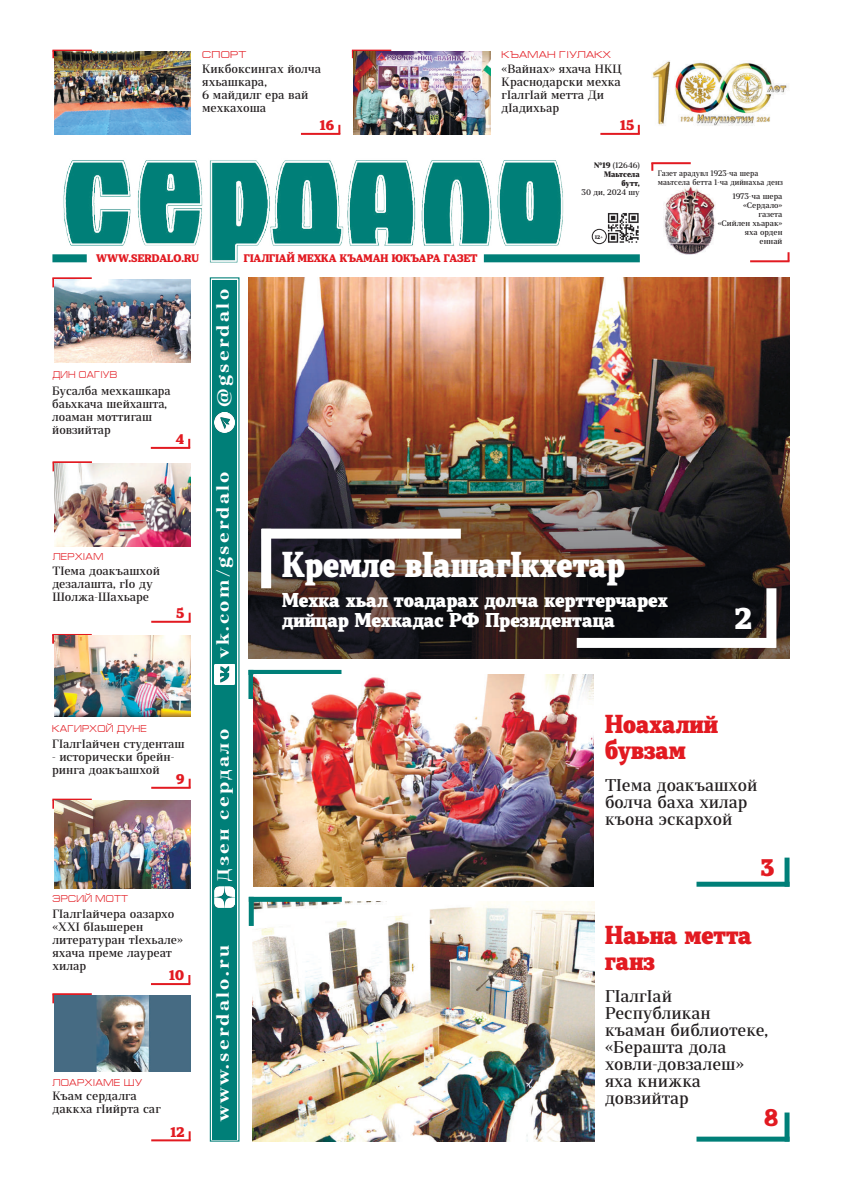
<style>
.page{position:relative;width:842px;height:1191px;background:#fff}
.page>*{position:absolute;margin:0;border:0;box-sizing:border-box;transform-origin:0 0}
.t1{font:800 36px "Rolleston Text";color:#fff;scale:.93 1}
.t2{font:800 30px "Rolleston Text";color:#fff}
.t3{font:800 26px/26px "Rolleston Text";color:#e21a21}
.t4{font:800 24px "Rolleston Text";color:#e21a21}
.t5{font:800 20px/20px "Rolleston Text";color:#fff}
.t6{font:500 17px/17px "Rolleston Display";color:#231f20}
.t7{font:700 17px "Brygada 1918";letter-spacing:.12em;color:#fff;scale:1.14 1}
.t8{font:800 14px "Rolleston Text";color:#e21a21}
.t9{font:500 12px/13px "Rolleston Display";color:#231f20}
.t10{font:800 11px "Rolleston Text";color:#e21a21}
.t11{font:10px "Europe Ext";letter-spacing:.03em;color:#e21a21;scale:.88 1}
.t12{font:10px "Europe Ext";letter-spacing:.03em;color:#e21a21;scale:.96 1}
.t13{font:10px "Europe Ext";letter-spacing:.03em;color:#e21a21;scale:.9 1}
.t14{font:10px "Europe Ext";letter-spacing:.03em;color:#e21a21;scale:.84 1}
.t15{font:10px "Europe Ext";letter-spacing:.03em;color:#e21a21}
.t16{font:500 8px/9px "Rolleston Display";color:#231f20;text-align:right}
.t17{font:500 8px/9px "Rolleston Display";color:#231f20;scale:.94 1}
.t18{font:800 8px/9px "Rolleston Display";color:#231f20;text-align:right}
.t19{font:800 5.3px "Rolleston Display";color:#231f20}
.s1{font-weight:500}
</style>
<div class="page">
<img style="left:248px;top:277px;width:542px;height:381px">
<img style="left:249px;top:373px;width:540px;height:285px">
<img style="left:608px;top:213px;width:31px;height:30px">
<img style="left:664px;top:187px;width:52px;height:67px">
<div style="left:52px;top:254px;width:35px;height:8px;background:#007f78"></div>
<div style="left:484px;top:254px;width:156px;height:8px;background:#007f78"></div>
<hr style="left:301px;top:133px;width:39px;height:2px;background:#e21a21">
<svg style="left:338px;top:125px;width:2px;height:8px"></svg>
<hr style="left:600px;top:133px;width:40px;height:2px;background:#e21a21">
<svg style="left:638px;top:125px;width:2px;height:9px"></svg>
<hr style="left:52px;top:50px;width:40px;height:2px;background:#e21a21">
<svg style="left:52px;top:51px;width:2px;height:7px"></svg>
<hr style="left:352px;top:50px;width:39px;height:2px;background:#e21a21">
<svg style="left:352px;top:51px;width:2px;height:7px"></svg>
<hr style="left:750px;top:260px;width:39px;height:2px;background:#e21a21">
<svg style="left:787px;top:252px;width:2px;height:9px"></svg>
<hr style="left:651px;top:162px;width:40px;height:2px;background:#e21a21">
<svg style="left:651px;top:163px;width:2px;height:8px"></svg>
<div style="left:592px;top:229px;width:15px;height:15px;border:1px solid #231f20;border-radius:50%"></div>
<hr style="left:151px;top:621px;width:40px;height:2px;background:#e21a21">
<svg style="left:189px;top:612px;width:2px;height:9px"></svg>
<hr style="left:151px;top:983px;width:39px;height:2px;background:#e21a21">
<svg style="left:188px;top:975px;width:2px;height:8px"></svg>
<hr style="left:151px;top:1139px;width:40px;height:2px;background:#e21a21">
<svg style="left:189px;top:1131px;width:2px;height:9px"></svg>
<hr style="left:151px;top:786px;width:40px;height:2px;background:#e21a21">
<svg style="left:189px;top:778px;width:2px;height:9px"></svg>
<hr style="left:151px;top:447px;width:39px;height:2px;background:#e21a21">
<svg style="left:188px;top:439px;width:2px;height:8px"></svg>
<hr style="left:52px;top:634px;width:40px;height:2px;background:#e21a21">
<svg style="left:52px;top:636px;width:2px;height:7px"></svg>
<hr style="left:52px;top:277px;width:40px;height:2px;background:#e21a21">
<svg style="left:52px;top:278px;width:2px;height:9px"></svg>
<div style="left:212px;top:280px;width:25px;height:859px;background:#007f78"></div>
<div style="left:210px;top:277px;width:29px;height:864px;border:1px solid #007f78"></div>
<img style="left:215px;top:412px;width:19px;height:20px">
<img style="left:215px;top:664px;width:19px;height:20px">
<div style="left:577px;top:638px;width:199px;height:10px;background:#fff"></div>
<div style="left:766px;top:588px;width:10px;height:60px;background:#fff"></div>
<div style="left:262px;top:528px;width:199px;height:10px;background:#fff"></div>
<div style="left:261px;top:529px;width:10px;height:59px;background:#fff"></div>
<div style="left:696px;top:1136px;width:93px;height:5px;background:#007f78"></div>
<div style="left:784px;top:1112px;width:5px;height:29px;background:#007f78"></div>
<hr style="left:53px;top:461px;width:39px;height:2px;background:#e21a21">
<svg style="left:53px;top:463px;width:2px;height:8px"></svg>
<hr style="left:52px;top:798px;width:40px;height:2px;background:#e21a21">
<svg style="left:52px;top:799px;width:2px;height:9px"></svg>
<hr style="left:52px;top:993px;width:40px;height:2px;background:#e21a21">
<svg style="left:52px;top:994px;width:2px;height:9px"></svg>
<img style="left:253px;top:901px;width:341px;height:240px">
<img style="left:54px;top:800px;width:137px;height:88px">
<img style="left:54px;top:995px;width:137px;height:76px">
<img style="left:54px;top:636px;width:137px;height:80px">
<img style="left:54px;top:279px;width:136px;height:84px">
<img style="left:55px;top:463px;width:136px;height:84px">
<img style="left:354px;top:52px;width:136px;height:83px">
<img style="left:215px;top:886px;width:20px;height:21px">
<img style="left:54px;top:52px;width:137px;height:83px">
<img style="left:59px;top:160px;width:510px;height:103px">
<img style="left:652px;top:60px;width:135px;height:66px">
<div style="left:696px;top:881px;width:93px;height:5px;background:#007f78"></div>
<div style="left:784px;top:857px;width:5px;height:29px;background:#007f78"></div>
<div style="left:248px;top:670px;width:93px;height:5px;background:#007f78"></div>
<div style="left:248px;top:670px;width:5px;height:29px;background:#007f78"></div>
<img style="left:253px;top:674px;width:340px;height:212px">
<div style="left:249px;top:897px;width:93px;height:5px;background:#007f78"></div>
<div style="left:249px;top:896px;width:5px;height:30px;background:#007f78"></div>
<p class="t15" style="left:202px;top:49px;width:46px">СПОРТ</p>
<p class="t12" style="left:502px;top:49px;width:116px">КЪАМАН ГIУЛАКХ</p>
<p class="t9" style="left:202px;top:62px;width:121px">Кикбоксингах йолча яхьашкара,<br>6 майдилг ера вай мехкахоша</p>
<p class="t9" style="left:502px;top:62px;width:122px">«Вайнах» яхача НКЦ<br>Краснодарски мехка гIалгIай метта Ди дIадихьар</p>
<p class="t8" style="left:319px;top:116px;width:16px">16</p>
<p class="t8" style="left:620px;top:116px;width:16px">15</p>
<p class="t18" style="left:594px;top:161px;width:47px">№19 <span class="s1">(12646)<br></span>Маьтсела бутт,</p>
<p class="t16" style="left:581px;top:188px;width:60px">30 ди, 2024 шу</p>
<p class="t10" style="left:96px;top:251px;width:104px">WWW.SERDALO.RU</p>
<p class="t10" style="left:244px;top:251px;width:235px">ГIАЛГIАЙ МЕХКА КЪАМАН ЮКЪАРА ГАЗЕТ</p>
<p class="t14" style="left:52px;top:369px;width:79px">ДИН ОАГIУВ</p>
<p class="t9" style="left:52px;top:384px;width:120px">Бусалба мехкашкара баьхкача шейхашта, лоаман моттигаш йовзийтар</p>
<p class="t8" style="left:176px;top:430px;width:10px">4</p>
<h3 class="t7" style="left:212px;top:407px;width:105px;rotate:-90deg">@gserdalo</h3>
<p class="t19" style="left:595px;top:233px;width:10px">12+</p>
<p class="t17" style="left:658px;top:168px;width:135px">Газет арадувл 1923-ча шера маьтсела бетта 1-ча дийнахьа денз</p>
<p class="t16" style="left:718px;top:191px;width:66px">1973-ча шера «Сердало» газета<br>«Сийлен хьарак» яха орден<br>еннай</p>
<p class="t11" style="left:53px;top:551px;width:59px">ЛЕРХIАМ</p>
<p class="t9" style="left:52px;top:564px;width:109px">ТIема доакъашхой дезалашта, гIо ду<br>Шолжа-Шахьаре</p>
<p class="t8" style="left:176px;top:604px;width:10px">5</p>
<p class="t11" style="left:52px;top:723px;width:109px">КАГИРХОЙ ДУНЕ</p>
<p class="t9" style="left:52px;top:737px;width:134px">ГIалгIайчен студенташ</p>
<p class="t9" style="left:52px;top:750px;width:124px">- исторически брейн&shy;ринга доакъашхой</p>
<p class="t8" style="left:176px;top:770px;width:10px">9</p>
<p class="t11" style="left:52px;top:893px;width:88px">ЭРСИЙ МОТТ</p>
<p class="t9" style="left:52px;top:907px;width:132px">ГIалгIайчера оазархо «XXI бIаьшерен литературан тIехьале» яхача преме лауреат хилар</p>
<p class="t8" style="left:169px;top:966px;width:17px">10</p>
<p class="t13" style="left:52px;top:1077px;width:101px">ЛОАРХIАМЕ ШУ</p>
<p class="t9" style="left:52px;top:1089px;width:110px">Къам сердалга даккха гIийрта саг</p>
<p class="t8" style="left:170px;top:1122px;width:16px">12</p>
<h3 class="t7" style="left:212px;top:658px;width:165px;rotate:-90deg">vk.com/gserdalo</h3>
<h3 class="t7" style="left:212px;top:881px;width:135px;rotate:-90deg">Дзен сердало</h3>
<h3 class="t7" style="left:212px;top:1120px;width:155px;rotate:-90deg">www.serdalo.ru</h3>
<h1 class="t1" style="left:282px;top:541px;width:370px">Кремле вIашагIкхетар</h1>
<h3 class="t5" style="left:282px;top:590px;width:387px">Мехка хьал тоадарах долча керттерчарех дийцар Мехкадас РФ Президентаца</h3>
<h2 class="t2" style="left:735px;top:599px;width:19px">2</h2>
<h3 class="t3" style="left:605px;top:710px;width:114px">Ноахалий бувзам</h3>
<h3 class="t6" style="left:605px;top:776px;width:154px">ТIема доакъашхой болча баха хилар къона эскархой</h3>
<h3 class="t4" style="left:761px;top:852px;width:15px">3</h3>
<h3 class="t3" style="left:605px;top:921px;width:148px">Наьна метта ганз</h3>
<h3 class="t6" style="left:605px;top:987px;width:165px">ГIалгIай<br>Республикан къаман библиотеке, «Берашта дола ховли-довзалеш» яха книжка довзийтар</h3>
</div>
